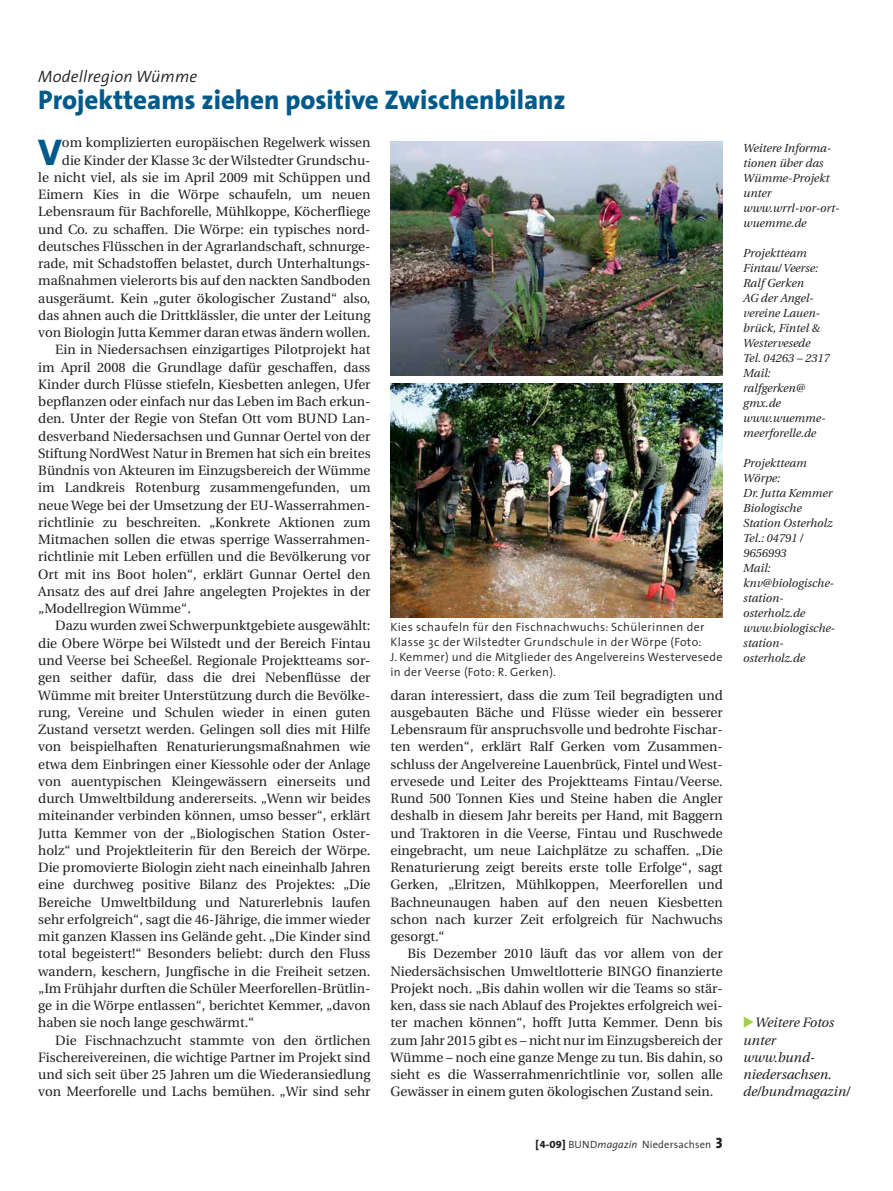
<style>
.page{position:relative;width:893px;height:1191px;background:#fff}
.page>*{position:absolute;margin:0;border:0;box-sizing:border-box;transform-origin:0 0}
.t1{font:800 37.35px "The Sans";color:#005a89}
.t2{font:800 27px "The Sans";color:#005a89}
.t3{font:italic 300 16.5px "The Sans";letter-spacing:.01em;color:#231f20}
.t4{font:13.5px/17.2px "Utopia";color:#231f20;text-align:justify}
.t5{font:italic 13.5px/17.2px "Utopia";color:#231f20}
.t6{font:300 12px/15px "The Sans";letter-spacing:.03em;color:#231f20}
.t7{font:italic 11.7px/15px "Utopia";color:#231f20}
.t8{font:300 10.5px "The Sans";letter-spacing:.02em;color:#231f20}
.s1{font-family:"The Sans Extra Bold Caps";font-weight:400}
.s2{font-style:italic}
.s3{font-family:"The Sans Extra Bold Caps";font-weight:400;font-size:15px}
</style>
<div class="page">
<img style="left:390px;top:141px;width:332px;height:234px">
<img style="left:390px;top:384px;width:332px;height:234px">
<p class="t3" style="left:38px;top:70px;width:160px">Modellregion Wümme</p>
<h2 class="t2" style="left:38px;top:89px;width:529px">Projektteams ziehen positive Zwischenbilanz</h2>
<h1 class="t1" style="left:38px;top:137px;width:25px">V</h1>
<p class="t4" style="left:62px;top:135px;width:310px">om komplizierten europäischen Regelwerk wissen</p>
<p class="t4" style="left:62px;top:152px;width:310px">die Kinder der Klasse 3c der Wilstedter Grundschu-</p>
<p class="t4" style="left:38px;top:170px;width:334px">le nicht viel, als sie im April 2009 mit Schüppen und</p>
<p class="t4" style="left:38px;top:187px;width:334px">Eimern Kies in die Wörpe schaufeln, um neuen</p>
<p class="t4" style="left:38px;top:204px;width:334px">Lebensraum für Bachforelle, Mühlkoppe, Köcherfliege</p>
<p class="t4" style="left:38px;top:221px;width:334px">und Co. zu schaffen. Die Wörpe: ein typisches nord-</p>
<p class="t4" style="left:38px;top:239px;width:334px">deutsches Flüsschen in der Agrarlandschaft, schnurge-</p>
<p class="t4" style="left:38px;top:256px;width:334px">rade, mit Schadstoffen belastet, durch Unterhaltungs-</p>
<p class="t4" style="left:38px;top:273px;width:334px">maßnahmen vielerorts bis auf den nackten Sandboden</p>
<p class="t4" style="left:38px;top:290px;width:334px">ausgeräumt. Kein „guter ökologischer Zustand“ also,</p>
<p class="t4" style="left:38px;top:308px;width:334px">das ahnen auch die Drittklässler, die unter der Leitung</p>
<p class="t4" style="left:38px;top:325px;width:334px">von Biologin Jutta Kemmer daran etwas ändern wollen.</p>
<p class="t4" style="left:55px;top:342px;width:317px">Ein in Niedersachsen einzigartiges Pilotprojekt hat</p>
<p class="t4" style="left:38px;top:359px;width:334px">im April 2008 die Grundlage dafür geschaffen, dass</p>
<p class="t4" style="left:38px;top:377px;width:334px">Kinder durch Flüsse stiefeln, Kiesbetten anlegen, Ufer</p>
<p class="t4" style="left:38px;top:394px;width:334px">bepflanzen oder einfach nur das Leben im Bach erkun-</p>
<p class="t4" style="left:38px;top:411px;width:334px">den. Unter der Regie von Stefan Ott vom BUND Lan-</p>
<p class="t4" style="left:38px;top:428px;width:334px">desverband Niedersachsen und Gunnar Oertel von der</p>
<p class="t4" style="left:38px;top:446px;width:334px">Stiftung NordWest Natur in Bremen hat sich ein breites</p>
<p class="t4" style="left:38px;top:463px;width:334px">Bündnis von Akteuren im Einzugsbereich der Wümme</p>
<p class="t4" style="left:38px;top:480px;width:334px">im Landkreis Rotenburg zusammengefunden, um</p>
<p class="t4" style="left:38px;top:497px;width:334px">neue Wege bei der Umsetzung der EU-Wasserrahmen-</p>
<p class="t4" style="left:38px;top:515px;width:334px">richtlinie zu beschreiten. „Konkrete Aktionen zum</p>
<p class="t4" style="left:38px;top:532px;width:334px">Mitmachen sollen die etwas sperrige Wasserrahmen-</p>
<p class="t4" style="left:38px;top:549px;width:334px">richtlinie mit Leben erfüllen und die Bevölkerung vor</p>
<p class="t4" style="left:38px;top:566px;width:334px">Ort mit ins Boot holen“, erklärt Gunnar Oertel den</p>
<p class="t4" style="left:38px;top:584px;width:334px">Ansatz des auf drei Jahre angelegten Projektes in der</p>
<p class="t4" style="left:38px;top:601px;width:154px">„Modellregion Wümme“.</p>
<p class="t4" style="left:55px;top:618px;width:317px">Dazu wurden zwei Schwerpunktgebiete ausgewählt:</p>
<p class="t4" style="left:38px;top:635px;width:334px">die Obere Wörpe bei Wilstedt und der Bereich Fintau</p>
<p class="t4" style="left:38px;top:653px;width:334px">und Veerse bei Scheeßel. Regionale Projektteams sor-</p>
<p class="t4" style="left:38px;top:670px;width:334px">gen seither dafür, dass die drei Nebenflüsse der</p>
<p class="t4" style="left:38px;top:687px;width:334px">Wümme mit breiter Unterstützung durch die Bevölke-</p>
<p class="t4" style="left:38px;top:704px;width:334px">rung, Vereine und Schulen wieder in einen guten</p>
<p class="t4" style="left:38px;top:722px;width:334px">Zustand versetzt werden. Gelingen soll dies mit Hilfe</p>
<p class="t4" style="left:38px;top:739px;width:334px">von beispielhaften Renaturierungsmaßnahmen wie</p>
<p class="t4" style="left:38px;top:756px;width:334px">etwa dem Einbringen einer Kiessohle oder der Anlage</p>
<p class="t4" style="left:38px;top:773px;width:334px">von auentypischen Kleingewässern einerseits und</p>
<p class="t4" style="left:38px;top:791px;width:334px">durch Umweltbildung andererseits. „Wenn wir beides</p>
<p class="t4" style="left:38px;top:808px;width:334px">miteinander verbinden können, umso besser“, erklärt</p>
<p class="t4" style="left:38px;top:825px;width:334px">Jutta Kemmer von der „Biologischen Station Oster-</p>
<p class="t4" style="left:38px;top:842px;width:334px">holz“ und Projektleiterin für den Bereich der Wörpe.</p>
<p class="t4" style="left:38px;top:860px;width:334px">Die promovierte Biologin zieht nach eineinhalb Jahren</p>
<p class="t4" style="left:38px;top:877px;width:334px">eine durchweg positive Bilanz des Projektes: „Die</p>
<p class="t4" style="left:38px;top:894px;width:334px">Bereiche Umweltbildung und Naturerlebnis laufen</p>
<p class="t4" style="left:38px;top:912px;width:334px">sehr erfolgreich“, sagt die 46-Jährige, die immer wieder</p>
<p class="t4" style="left:38px;top:929px;width:334px">mit ganzen Klassen ins Gelände geht. „Die Kinder sind</p>
<p class="t4" style="left:38px;top:946px;width:334px">total begeistert!“ Besonders beliebt: durch den Fluss</p>
<p class="t4" style="left:38px;top:963px;width:334px">wandern, keschern, Jungfische in die Freiheit setzen.</p>
<p class="t4" style="left:38px;top:981px;width:334px">„Im Frühjahr durften die Schüler Meerforellen-Brütlin-</p>
<p class="t4" style="left:38px;top:998px;width:334px">ge in die Wörpe entlassen“, berichtet Kemmer, „davon</p>
<p class="t4" style="left:38px;top:1015px;width:218px">haben sie noch lange geschwärmt.“</p>
<p class="t4" style="left:55px;top:1032px;width:317px">Die Fischnachzucht stammte von den örtlichen</p>
<p class="t4" style="left:38px;top:1050px;width:334px">Fischereivereinen, die wichtige Partner im Projekt sind</p>
<p class="t4" style="left:38px;top:1067px;width:334px">und sich seit über 25 Jahren um die Wiederansiedlung</p>
<p class="t4" style="left:38px;top:1084px;width:334px">von Meerforelle und Lachs bemühen. „Wir sind sehr</p>
<p class="t6" style="left:390px;top:620px;width:333px">Kies schaufeln für den Fischnachwuchs: Schülerinnen der Klasse 3c der Wilstedter Grundschule in der Wörpe (Foto:<br>J. Kemmer) und die Mitglieder des Angelvereins Westervesede in der Veerse (Foto: R. Gerken).</p>
<p class="t4" style="left:390px;top:687px;width:334px">daran interessiert, dass die zum Teil begradigten und ausgebauten Bäche und Flüsse wieder ein besserer Lebensraum für anspruchsvolle und bedrohte Fischar&shy;ten werden“, erklärt Ralf Gerken vom Zusammen&shy;schluss der Angelvereine Lauenbrück, Fintel und West&shy;ervesede und Leiter des Projektteams Fintau/Veerse.<br>Rund 500 Tonnen Kies und Steine haben die Angler deshalb in diesem Jahr bereits per Hand, mit Baggern und Traktoren in die Veerse, Fintau und Ruschwede eingebracht, um neue Laichplätze zu schaffen. „Die Renaturierung zeigt bereits erste tolle Erfolge“, sagt Gerken, „Elritzen, Mühlkoppen, Meerforellen und Bachneunaugen haben auf den neuen Kiesbetten schon nach kurzer Zeit erfolgreich für Nachwuchs gesorgt.“</p>
<p class="t4" style="left:390px;top:946px;width:334px;text-indent:17px">Bis Dezember 2010 läuft das vor allem von der Niedersächsischen Umweltlotterie BINGO finanzierte Projekt noch. „Bis dahin wollen wir die Teams so stär&shy;ken, dass sie nach Ablauf des Projektes erfolgreich wei&shy;ter machen können“, hofft Jutta Kemmer. Denn bis zum Jahr 2015 gibt es – nicht nur im Einzugsbereich der Wümme – noch eine ganze Menge zu tun. Bis dahin, so sieht es die Wasserrahmenrichtlinie vor, sollen alle Gewässer in einem guten ökologischen Zustand sein.</p>
<p class="t8" style="left:535px;top:1140px;width:189px"><span class="s1">[4-09]</span> BUND<span class="s2">magazin</span> Niedersachsen <span class="s3">3</span></p>
<p class="t7" style="left:742px;top:141px;width:98px">Weitere Informa&shy;tionen über das<br>Wümme-Projekt unter www.wrrl-vor-ort&shy;wuemme.de</p>
<p class="t7" style="left:742px;top:246px;width:88px">Projektteam<br>Fintau/ Veerse:<br>Ralf Gerken<br>AG der Angel&shy;vereine Lauen&shy;brück, Fintel &amp;<br>Westervesede<br>Tel. 04263 – 2317<br>Mail: ralfgerken@ gmx.de www.wuemme&shy;meerforelle.de</p>
<p class="t7" style="left:742px;top:456px;width:93px">Projektteam<br>Wörpe:<br>Dr. Jutta Kemmer<br>Biologische<br>Station Osterholz<br>Tel.: 04791 /<br>9656993<br>Mail: knv@biologische&shy;station&shy;osterholz.de www.biologische&shy;station&shy;osterholz.de</p>
<p class="t5" style="left:742px;top:1015px;width:108px;text-indent:12px">Weitere Fotos unter www.bund&shy;niedersachsen. de/bundmagazin/</p>
</div>
